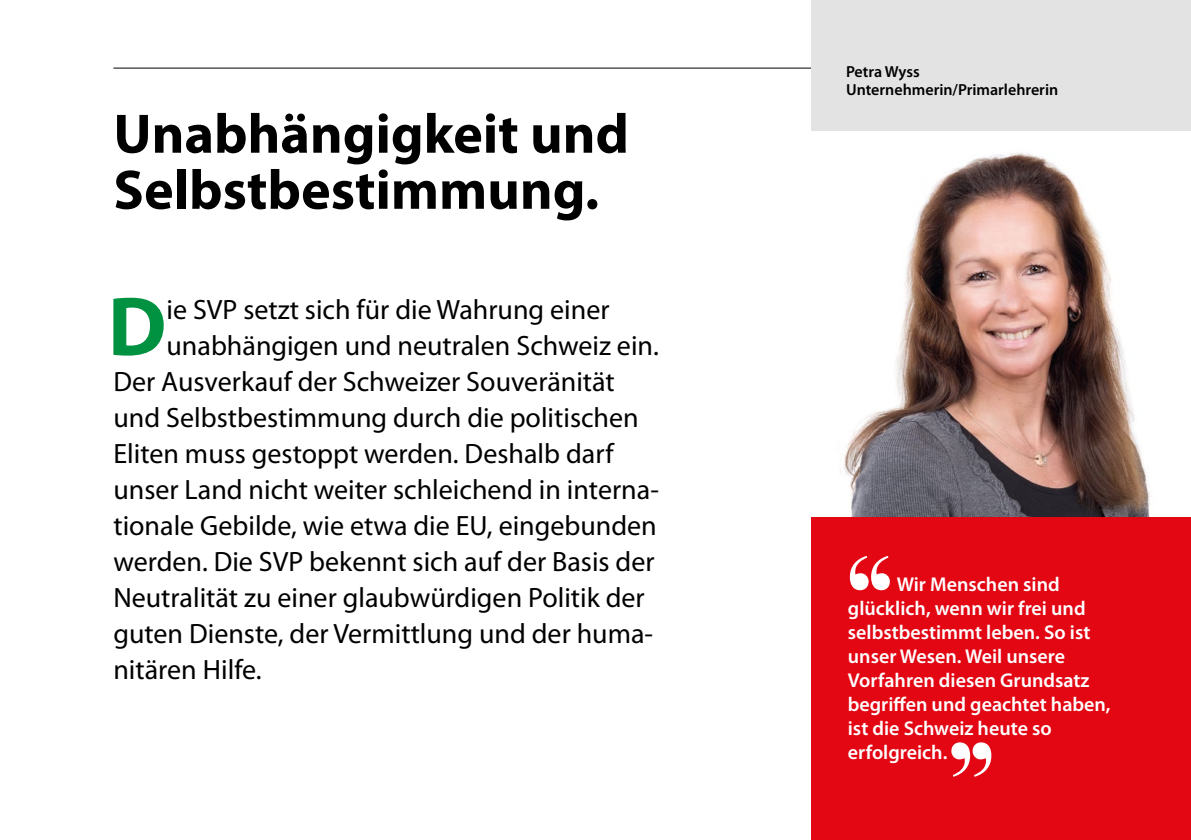
<style>
.page{position:relative;width:1191px;height:840px;background:#fff}
.page>*{position:absolute;margin:0;border:0;box-sizing:border-box;transform-origin:0 0}
.t1{font:700 84.4px "Myriad Pro";color:#009240}
.t2{font:700 56px/56px "Myriad Pro";color:#000}
.t3{font:28px "Myriad Pro";color:#000}
.t4{font:600 20px/24px "Myriad Pro";color:#fff}
.t5{font:600 16px "Myriad Pro";color:#000}
</style>
<div class="page">
<hr style="left:113px;top:68px;width:1010px;height:1px;background:#000">
<div style="left:811px;top:0;width:380px;height:184px;background:#e3e3e3"></div>
<div style="left:811px;top:516px;width:380px;height:323px;background:#e30613"></div>
<img style="left:811px;top:131px;width:380px;height:385px">
<svg style="left:850px;top:556px;width:40px;height:34px"></svg>
<svg style="left:951px;top:742px;width:40px;height:34px"></svg>
<p class="t2" style="left:113px;top:104px;width:517px">Unabhängigkeit und<br>Selbstbestimmung.</p>
<p class="t1" style="left:108px;top:271px;width:60px">D</p>
<p class="t3" style="left:167px;top:292px;width:444px">ie SVP setzt sich für die Wahrung einer</p>
<p class="t3" style="left:167px;top:328px;width:494px">unabhängigen und neutralen Schweiz ein.</p>
<p class="t3" style="left:113px;top:364px;width:503px">Der Ausverkauf der Schweizer Souveränität</p>
<p class="t3" style="left:113px;top:400px;width:527px">und Selbstbestimmung durch die politischen</p>
<p class="t3" style="left:113px;top:436px;width:501px">Eliten muss gestoppt werden. Deshalb darf</p>
<p class="t3" style="left:113px;top:472px;width:547px">unser Land nicht weiter schleichend in interna-</p>
<p class="t3" style="left:113px;top:508px;width:545px">tionale Gebilde, wie etwa die EU, eingebunden</p>
<p class="t3" style="left:113px;top:544px;width:542px">werden. Die SVP bekennt sich auf der Basis der</p>
<p class="t3" style="left:113px;top:580px;width:533px">Neutralität zu einer glaubwürdigen Politik der</p>
<p class="t3" style="left:113px;top:616px;width:541px">guten Dienste, der Vermittlung und der huma-</p>
<p class="t3" style="left:113px;top:652px;width:150px">nitären Hilfe.</p>
<p class="t5" style="left:846px;top:61px;width:75px">Petra Wyss</p>
<p class="t5" style="left:846px;top:79px;width:214px">Unternehmerin/Primarlehrerin</p>
<p class="t4" style="left:897px;top:571px;width:164px">Wir Menschen sind</p>
<p class="t4" style="left:848px;top:595px;width:244px">glücklich, wenn wir frei und selbstbestimmt leben. So ist unser Wesen. Weil unsere</p>
<p class="t4" style="left:848px;top:667px;width:264px">Vorfahren diesen Grundsatz begriffen und geachtet haben, ist die Schweiz heute so</p>
<p class="t4" style="left:848px;top:739px;width:101px">erfolgreich.</p>
</div>
